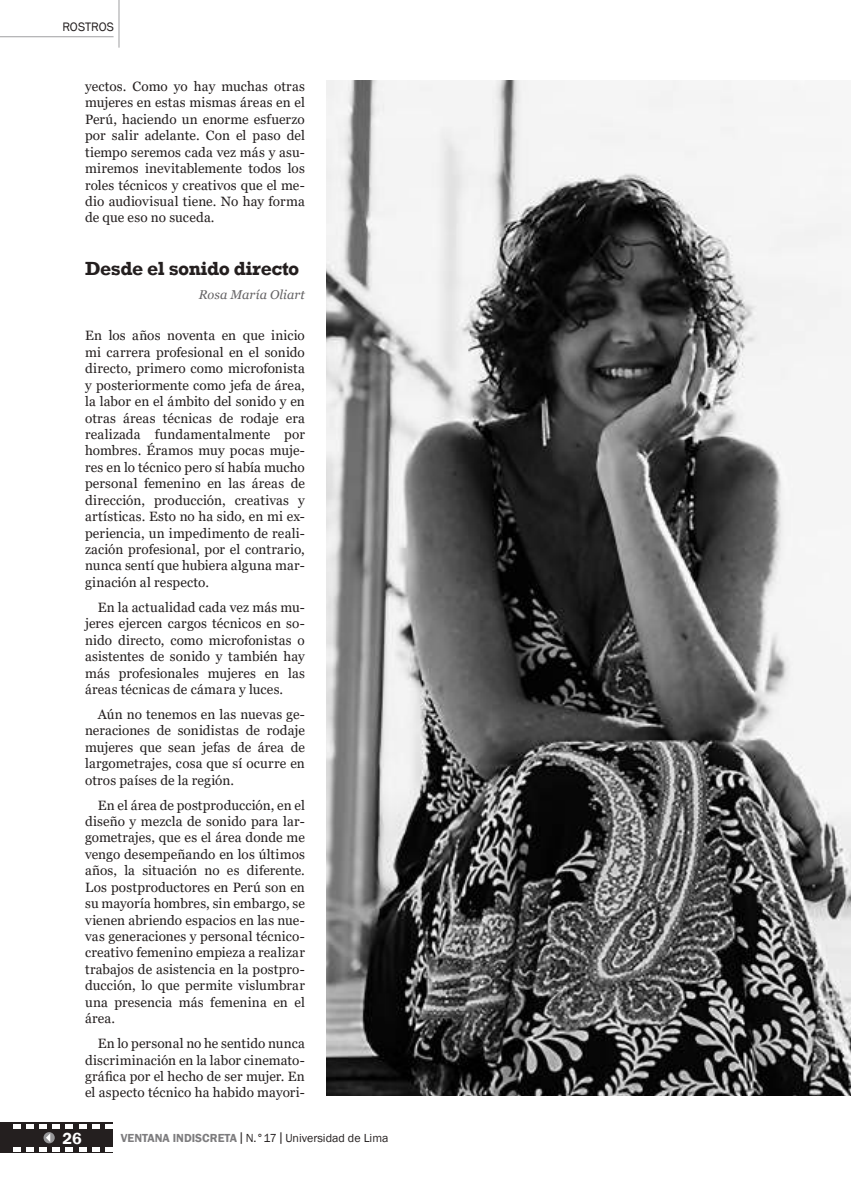
<style>
.page{position:relative;width:851px;height:1191px;background:#fff}
.page>*{position:absolute;margin:0;border:0;box-sizing:border-box;transform-origin:0 0}
.t1{font:700 19.5px "Rockwell";letter-spacing:-.025em;color:#241f1f}
.t2{font:600 16.5px "Franklin Gothic";color:#fff}
.t3{font:13.5px/16.5px "Georgia";letter-spacing:.01em;color:#241f1f;text-align:justify}
.t4{font:italic 12.75px "Georgia";letter-spacing:.005em;color:#656365}
.t5{font:12.6px "Franklin Gothic";letter-spacing:-.005em;color:#241f1f}
.t6{font:12px "Franklin Gothic";color:#241f1f}
.s1{font-weight:600;color:#7d7c7e}
.s2{font-size:9.6px}
</style>
<div class="page">
<hr style="left:0;top:36px;width:113px;height:1px;background:#aaaaac">
<hr style="left:118px;top:0;width:1px;height:48px;background:#aaaaac">
<div style="left:0;top:1122px;width:112px;height:31px;background:#241f1f"></div>
<svg style="left:105px;top:1124px;width:7px;height:4px"></svg>
<svg style="left:92px;top:1124px;width:7px;height:4px"></svg>
<svg style="left:79px;top:1124px;width:7px;height:4px"></svg>
<svg style="left:66px;top:1124px;width:7px;height:4px"></svg>
<svg style="left:27px;top:1124px;width:7px;height:4px"></svg>
<svg style="left:13px;top:1124px;width:7px;height:4px"></svg>
<svg style="left:105px;top:1147px;width:7px;height:4px"></svg>
<svg style="left:92px;top:1147px;width:7px;height:4px"></svg>
<svg style="left:79px;top:1147px;width:7px;height:4px"></svg>
<svg style="left:66px;top:1147px;width:7px;height:4px"></svg>
<svg style="left:27px;top:1147px;width:7px;height:4px"></svg>
<svg style="left:13px;top:1147px;width:7px;height:4px"></svg>
<svg style="left:40px;top:1124px;width:20px;height:27px"></svg>
<img style="left:326px;top:81px;width:524px;height:1014px">
<p class="t5" style="left:62px;top:19px;width:53px">ROSTROS</p>
<p class="t3" style="left:85px;top:78px;width:221px">yectos. Como yo hay muchas otras mujeres en estas mismas áreas en el Perú, haciendo un enorme esfuerzo por salir adelante. Con el paso del tiempo seremos cada vez más y asu&shy;miremos inevitablemente todos los roles técnicos y creativos que el me&shy;dio audiovisual tiene. No hay forma de que eso no suceda.</p>
<h1 class="t1" style="left:85px;top:257px;width:216px">Desde el sonido directo</h1>
<p class="t4" style="left:199px;top:286px;width:108px">Rosa María Oliart</p>
<p class="t3" style="left:85px;top:328px;width:221px">En los años noventa en que inicio mi carrera profesional en el sonido directo, primero como microfonista y posteriormente como jefa de área, la labor en el ámbito del sonido y en otras áreas técnicas de rodaje era realizada fundamentalmente por hombres. Éramos muy pocas muje&shy;res en lo técnico pero sí había mucho personal femenino en las áreas de dirección, producción, creativas y artísticas. Esto no ha sido, en mi ex&shy;periencia, un impedimento de reali&shy;zación profesional, por el contrario, nunca sentí que hubiera alguna mar&shy;ginación al respecto.</p>
<p class="t3" style="left:85px;top:599px;width:221px;text-indent:13px">En la actualidad cada vez más mu&shy;jeres ejercen cargos técnicos en so&shy;nido directo, como microfonistas o asistentes de sonido y también hay más profesionales mujeres en las áreas técnicas de cámara y luces.</p>
<p class="t3" style="left:85px;top:706px;width:221px;text-indent:13px">Aún no tenemos en las nuevas ge&shy;neraciones de sonidistas de rodaje mujeres que sean jefas de área de largometrajes, cosa que sí ocurre en otros países de la región.</p>
<p class="t3" style="left:85px;top:797px;width:221px;text-indent:13px">En el área de postproducción, en el diseño y mezcla de sonido para lar&shy;gometrajes, que es el área donde me vengo desempeñando en los últimos años, la situación no es diferente.<br>Los postproductores en Perú son en su mayoría hombres, sin embargo, se vienen abriendo espacios en las nue&shy;vas generaciones y personal técnico&shy;creativo femenino empieza a realizar trabajos de asistencia en la postpro&shy;ducción, lo que permite vislumbrar una presencia más femenina en el área.</p>
<p class="t3" style="left:85px;top:1035px;width:221px;text-indent:13px">En lo personal no he sentido nunca discriminación en la labor cinemato&shy;gráfica por el hecho de ser mujer. En el aspecto técnico ha habido mayori-</p>
<p class="t2" style="left:62px;top:1127px;width:21px">26</p>
<p class="t6" style="left:121px;top:1130px;width:269px"><span class="s1">VENTANA INDISCRETA</span><span class="s2">│</span>N.°17<span class="s2">│</span>Universidad de Lima</p>
</div>
